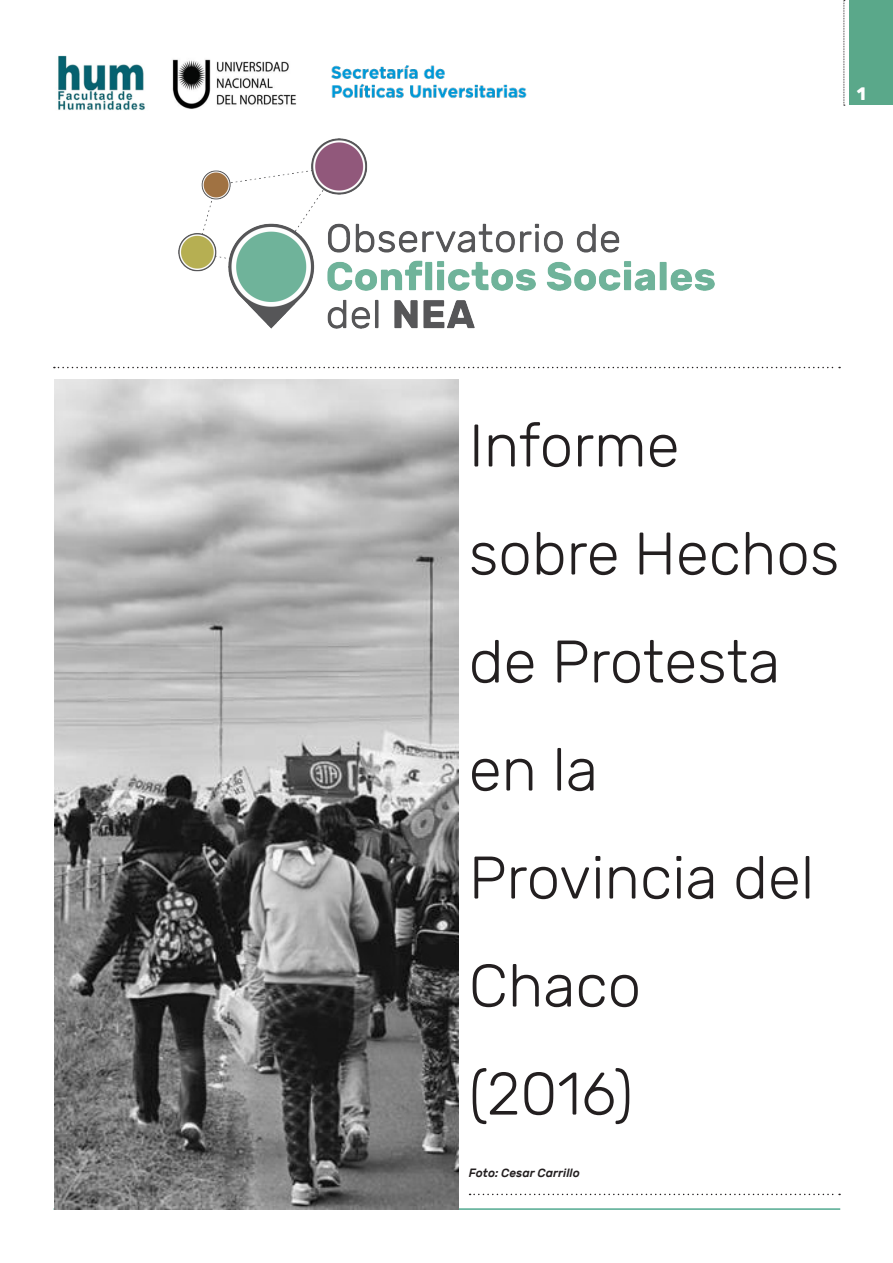
<style>
.page{position:relative;width:893px;height:1263px;background:#fff}
.page>*{position:absolute;margin:0;border:0;box-sizing:border-box;transform-origin:0 0}
.t1{font:300 60px/108px "Rubik";color:#231f20}
.t2{font:700 18px "Rubik";color:#fff}
.t3{font:italic 500 12px "Rubik";color:#231f20}
</style>
<div class="page">
<div style="left:849px;top:0;width:43px;height:105px;background:#5aa88a"></div>
<svg style="left:843px;top:0;width:2px;height:106px"></svg>
<hr style="left:54px;top:1208px;width:786px;height:2px;background:#52a990">
<svg style="left:470px;top:1194px;width:370px;height:1px"></svg>
<img style="left:172px;top:59px;width:125px;height:50px">
<img style="left:331px;top:65px;width:196px;height:33px">
<img style="left:58px;top:55px;width:87px;height:55px">
<img style="left:178px;top:138px;width:537px;height:190px">
<svg style="left:54px;top:367px;width:786px;height:1px"></svg>
<img style="left:54px;top:379px;width:405px;height:831px">
<p class="t2" style="left:857px;top:83px;width:11px">1</p>
<p class="t1" style="left:469px;top:392px;width:212px">Informe</p>
<p class="t1" style="left:469px;top:500px;width:372px">sobre Hechos de Protesta en la</p>
<p class="t1" style="left:469px;top:824px;width:347px">Provincia del<br>Chaco</p>
<p class="t1" style="left:469px;top:1040px;width:166px">(2016)</p>
<p class="t3" style="left:469px;top:1166px;width:113px">Foto: Cesar Carrillo</p>
</div>
